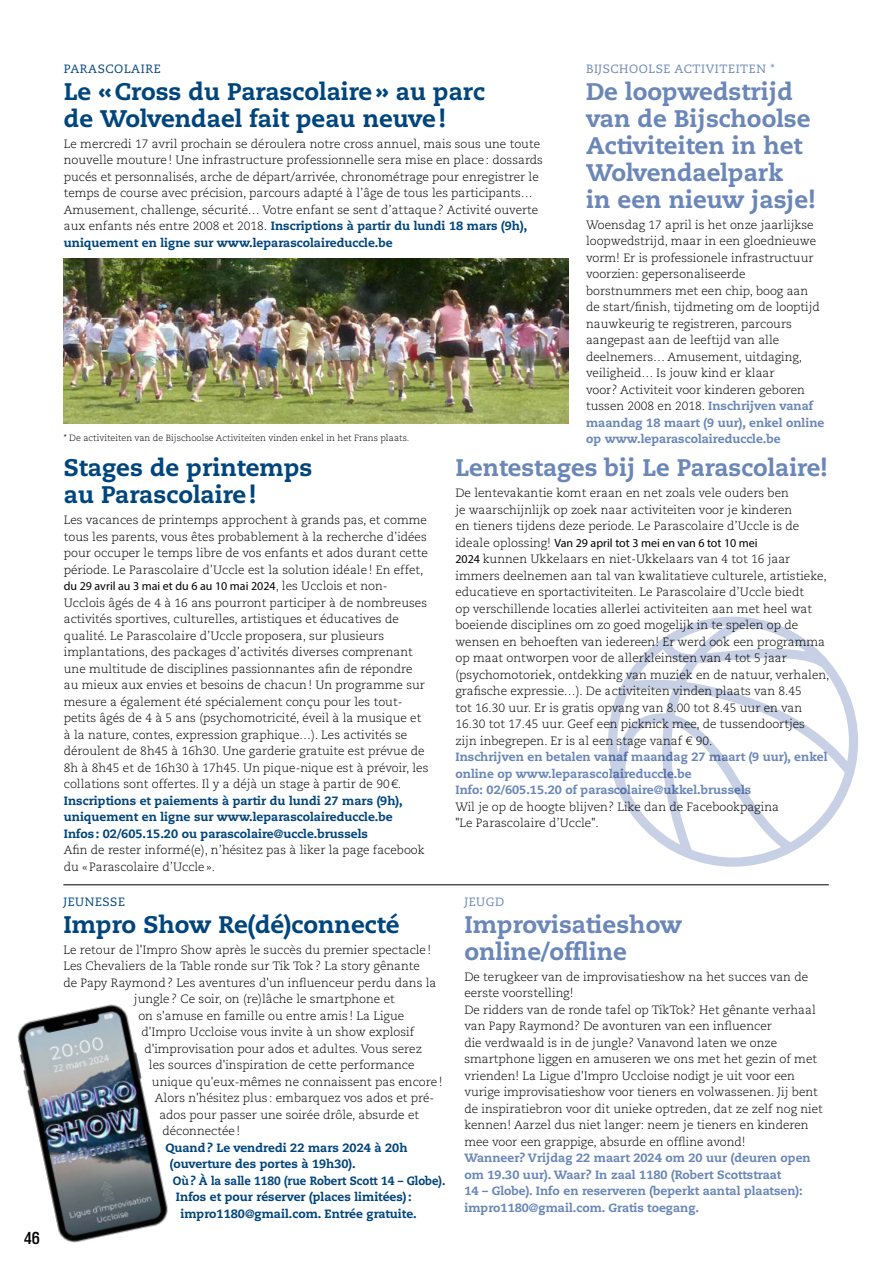
<style>
.page{position:relative;width:893px;height:1263px;background:#fff}
.page>*{position:absolute;margin:0;border:0;box-sizing:border-box;transform-origin:0 0}
.t1{font:800 24px/27px "Caecilia LT Pro 85";color:#6b87b8}
.t2{font:800 24px/27px "Caecilia LT Pro 85";color:#00457c}
.t3{font:600 condensed 15px "PP Formula";color:#000}
.t4{font:300 12px/16.5px "Caecilia LT Pro 45";color:#000}
.t5{font:800 12px/16.5px "Caecilia LT Pro 85";color:#00457c}
.t6{font:800 12px/16.5px "Caecilia LT Pro 85";color:#6b87b8}
.t7{font:12px "Myriad Pro";color:#000}
.t8{font:800 12px "Caecilia LT Pro 85";color:#00457c;scale:.94 1}
.t9{font:12px "Caecilia LT Pro 55 Roman";letter-spacing:.05em;color:#6b87b8}
.t10{font:12px "Caecilia LT Pro 55 Roman";letter-spacing:.05em;color:#00457c}
.t11{font:300 9px "Caecilia LT Pro 45";color:#000}
.s1{font-family:"Caecilia LT Pro 45";font-weight:300;color:#000}
.s2{font-family:"Caecilia LT Pro 85";font-weight:800;color:#6b87b8}
.s3{font-family:"Caecilia LT Pro 45";font-weight:300}
.s4{font-family:"Myriad Pro";font-weight:400}
</style>
<div class="page">
<img style="left:64px;top:258px;width:504px;height:165px">
<hr style="left:63px;top:884px;width:766px;height:1px;background:#000">
<img style="left:17px;top:1004px;width:151px;height:239px">
<svg style="left:608px;top:617px;width:250px;height:250px"></svg>
<p class="t3" style="left:24px;top:1229px;width:17px">46</p>
<p class="t10" style="left:64px;top:61px;width:98px">PARASCOLAIRE</p>
<h1 class="t2" style="left:64px;top:77px;width:423px">Le «Cross du Parascolaire» au parc de Wolvendael fait peau neuve!</h1>
<p class="t4" style="left:64px;top:135px;width:481px">Le mercredi 17 avril prochain se déroulera notre cross annuel, mais sous une toute nouvelle mouture! Une infrastructure professionnelle sera mise en place: dossards pucés et personnalisés, arche de départ/arrivée, chronométrage pour enregistrer le temps de course avec précision, parcours adapté à l’âge de tous les participants… Amusement, challenge, sécurité… Votre enfant se sent d’attaque? Activité ouverte</p>
<p class="t5" style="left:64px;top:217px;width:465px"><span class="s1">aux enfants nés entre 2008 et 2018.</span> Inscriptions à partir du lundi 18 mars (9h), uniquement en ligne sur www.leparascolaireduccle.be</p>
<p class="t11" style="left:64px;top:432px;width:347px">* De activiteiten van de Bijschoolse Activiteiten vinden enkel in het Frans plaats.</p>
<p class="t9" style="left:586px;top:61px;width:190px">BIJSCHOOLSE ACTIVITEITEN *</p>
<h1 class="t1" style="left:586px;top:77px;width:231px">De loopwedstrijd van de Bijschoolse<br>Activiteiten in het<br>Wolvendaelpark<br>in een nieuw jasje!</h1>
<p class="t4" style="left:586px;top:216px;width:235px">Woensdag 17 april is het onze jaarlijkse loopwedstrijd, maar in een gloednieuwe vorm! Er is professionele infrastructuur voorzien: gepersonaliseerde borstnummers met een chip, boog aan de start/finish, tijdmeting om de looptijd nauwkeurig te registreren, parcours aangepast aan de leeftijd van alle deelnemers… Amusement, uitdaging, veiligheid… Is jouw kind er klaar<br>voor? Activiteit voor kinderen geboren tussen 2008 en 2018. <span class="s2">Inschrijven vanaf</span></p>
<p class="t6" style="left:586px;top:414px;width:240px">maandag 18 maart (9 uur), enkel online op www.leparascolaireduccle.be</p>
<h1 class="t2" style="left:64px;top:454px;width:250px">Stages de printemps au Parascolaire!</h1>
<p class="t4" style="left:64px;top:511px;width:365px;text-align:justify">Les vacances de printemps approchent à grands pas, et comme tous les parents, vous êtes probablement à la recherche d’idées pour occuper le temps libre de vos enfants et ados durant cette période. Le Parascolaire d’Uccle est la solution idéale! En effet,</p>
<p class="t7" style="left:64px;top:579px;width:325px">du 29 avril au 3 mai et du 6 au 10 mai 2024<span class="s3">, les Ucclois et non-</span></p>
<p class="t4" style="left:64px;top:594px;width:366px">Ucclois âgés de 4 à 16 ans pourront participer à de nombreuses activités sportives, culturelles, artistiques et éducatives de qualité. Le Parascolaire d’Uccle proposera, sur plusieurs implantations, des packages d’activités diverses comprenant une multitude de disciplines passionnantes afin de répondre au mieux aux envies et besoins de chacun! Un programme sur mesure a également été spécialement conçu pour les tout&shy;petits âgés de 4 à 5 ans (psychomotricité, éveil à la musique et à la nature, contes, expression graphique…). Les activités se déroulent de 8h45 à 16h30. Une garderie gratuite est prévue de 8h à 8h45 et de 16h30 à 17h45. Un pique-nique est à prévoir, les collations sont offertes. Il y a déjà un stage à partir de 90€.</p>
<p class="t5" style="left:64px;top:792px;width:340px">Inscriptions et paiements à partir du lundi 27 mars (9h), uniquement en ligne sur www.leparascolaireduccle.be<br>Infos: 02/605.15.20 ou parascolaire@uccle.brussels</p>
<p class="t4" style="left:64px;top:841px;width:362px">Afin de rester informé(e), n’hésitez pas à liker la page facebook du «Parascolaire d’Uccle».</p>
<p class="t10" style="left:63px;top:894px;width:63px">JEUNESSE</p>
<h1 class="t2" style="left:63px;top:910px;width:338px">Impro Show Re(dé)connecté</h1>
<p class="t4" style="left:63px;top:941px;width:369px">Le retour de l'Impro Show après le succès du premier spectacle!</p>
<p class="t4" style="left:63px;top:958px;width:358px">Les Chevaliers de la Table ronde sur Tik Tok? La story gênante</p>
<p class="t4" style="left:63px;top:974px;width:375px">de Papy Raymond? Les aventures d'un influenceur perdu dans la</p>
<p class="t4" style="left:134px;top:991px;width:262px">jungle? Ce soir, on (re)lâche le smartphone et</p>
<p class="t4" style="left:138px;top:1007px;width:267px">on s'amuse en famille ou entre amis ! La Ligue</p>
<p class="t4" style="left:141px;top:1024px;width:274px">d'Impro Uccloise vous invite à un show explosif</p>
<p class="t4" style="left:144px;top:1040px;width:279px">d'improvisation pour ados et adultes. Vous serez</p>
<p class="t4" style="left:149px;top:1057px;width:267px">les sources d'inspiration de cette performance</p>
<p class="t4" style="left:152px;top:1073px;width:292px">unique qu'eux-mêmes ne connaissent pas encore!</p>
<p class="t4" style="left:155px;top:1090px;width:281px">Alors n'hésitez plus : embarquez vos ados et pré-</p>
<p class="t4" style="left:159px;top:1106px;width:261px">ados pour passer une soirée drôle, absurde et</p>
<p class="t4" style="left:162px;top:1123px;width:79px">déconnectée!</p>
<p class="t5" style="left:165px;top:1139px;width:244px">Quand? Le vendredi 22 mars 2024 à 20h</p>
<p class="t5" style="left:170px;top:1156px;width:187px">(ouverture des portes à 19h30).</p>
<p class="t8" style="left:173px;top:1172px;width:291px">Où? À la salle 1180 (rue Robert Scott 14 – Globe).</p>
<p class="t5" style="left:176px;top:1189px;width:237px">Infos et pour réserver (places limitées):</p>
<p class="t5" style="left:180px;top:1205px;width:238px">impro1180@gmail.com. Entrée gratuite.</p>
<h1 class="t1" style="left:455px;top:454px;width:373px">Lentestages bij Le Parascolaire!</h1>
<p class="t4" style="left:455px;top:484px;width:345px">De lentevakantie komt eraan en net zoals vele ouders ben je waarschijnlijk op zoek naar activiteiten voor je kinderen en tieners tijdens deze periode. Le Parascolaire d’Uccle is de</p>
<p class="t7" style="left:455px;top:535px;width:304px"><span class="s3">ideale oplossing!</span> Van 29 april tot 3 mei en van 6 tot 10 mei</p>
<p class="t4" style="left:455px;top:550px;width:376px"><span class="s4">2024</span> kunnen Ukkelaars en niet-Ukkelaars van 4 tot 16 jaar immers deelnemen aan tal van kwalitatieve culturele, artistieke, educatieve en sportactiviteiten. Le Parascolaire d’Uccle biedt<br>op verschillende locaties allerlei activiteiten aan met heel wat boeiende disciplines om zo goed mogelijk in te spelen op de wensen en behoeften van iedereen! Er werd ook een programma op maat ontworpen voor de allerkleinsten van 4 tot 5 jaar (psychomotoriek, ontdekking van muziek en de natuur, verhalen, grafische expressie…). De activiteiten vinden plaats van 8.45<br>tot 16.30 uur. Er is gratis opvang van 8.00 tot 8.45 uur en van 16.30 tot 17.45 uur. Geef een picknick mee, de tussendoortjes<br>zijn inbegrepen. Er is al een stage vanaf € 90.</p>
<p class="t6" style="left:455px;top:748px;width:374px">Inschrijven en betalen vanaf maandag 27 maart (9 uur), enkel online op www.leparascolaireduccle.be<br>Info: 02/605.15.20 of parascolaire@ukkel.brussels</p>
<p class="t4" style="left:455px;top:798px;width:325px">Wil je op de hoogte blijven? Like dan de Facebookpagina "Le Parascolaire d’Uccle".</p>
<p class="t9" style="left:464px;top:894px;width:41px">JEUGD</p>
<h1 class="t1" style="left:464px;top:910px;width:219px">Improvisatieshow online/offline</h1>
<p class="t4" style="left:464px;top:968px;width:360px">De terugkeer van de improvisatieshow na het succes van de eerste voorstelling!<br>De ridders van de ronde tafel op TikTok? Het gênante verhaal van Papy Raymond? De avonturen van een influencer<br>die verdwaald is in de jungle? Vanavond laten we onze smartphone liggen en amuseren we ons met het gezin of met vrienden! La Ligue d'Impro Uccloise nodigt je uit voor een vurige improvisatieshow voor tieners en volwassenen. Jij bent de inspiratiebron voor dit unieke optreden, dat ze zelf nog niet kennen! Aarzel dus niet langer: neem je tieners en kinderen mee voor een grappige, absurde en offline avond!</p>
<p class="t6" style="left:464px;top:1150px;width:348px">Wanneer? Vrijdag 22 maart 2024 om 20 uur (deuren open om 19.30 uur). Waar? In zaal 1180 (Robert Scottstraat<br>14 – Globe). Info en reserveren (beperkt aantal plaatsen): impro1180@gmail.com. Gratis toegang.</p>
</div>
